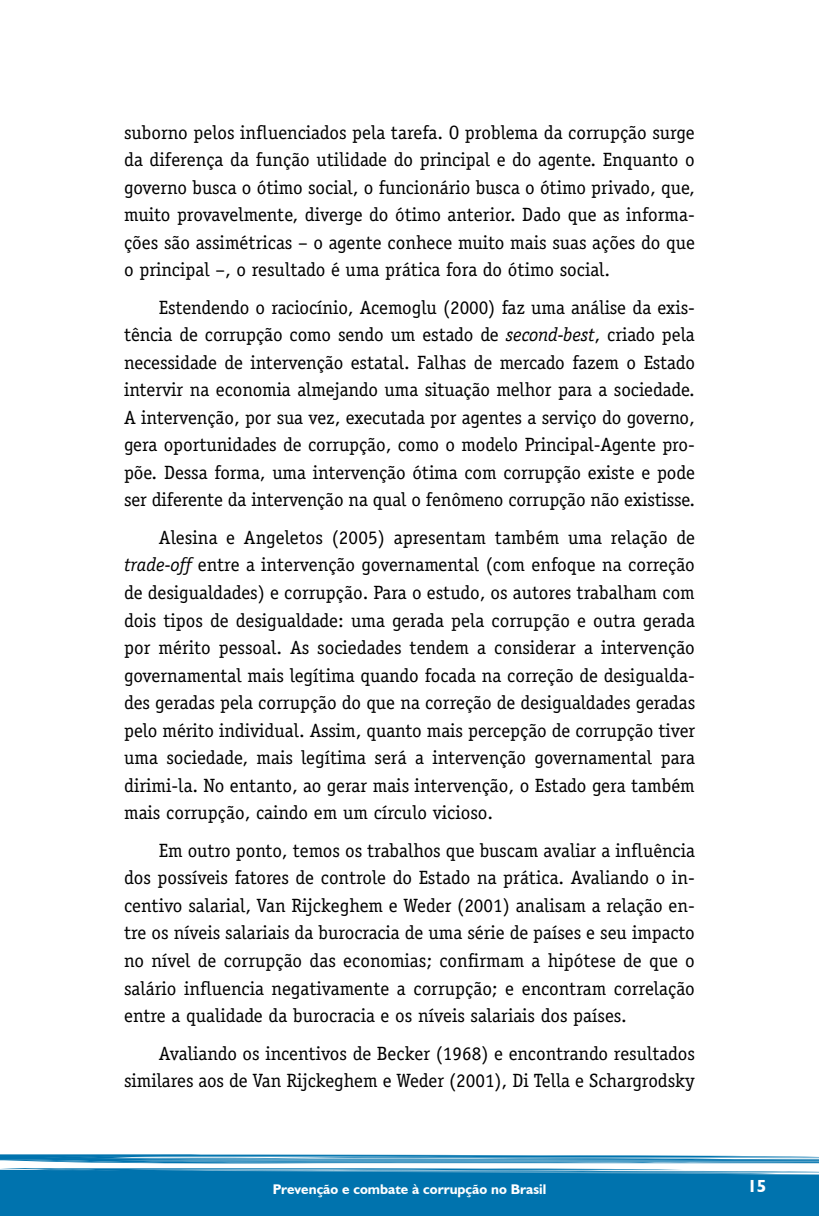
<style>
.page{position:relative;width:819px;height:1216px;background:#fff}
.page>*{position:absolute;margin:0;border:0;box-sizing:border-box;transform-origin:0 0}
.t1{font:19.25px/27.5px "Officina Serif";letter-spacing:-.005em;color:#000;text-align:justify}
.t2{font:700 17.5px "Humanist 521 BT";color:#fff}
.t3{font:700 14px "Humanist 521 BT";color:#fff}
.s1{font-style:italic}
</style>
<div class="page">
<svg style="left:0;top:1154px;width:819px;height:61px;background:#2989bb"></svg>
<p class="t1" style="left:124px;top:118px;width:572px">suborno pelos influenciados pela tarefa. O problema da corrupção surge da diferença da função utilidade do principal e do agente. Enquanto o governo busca o ótimo social, o funcionário busca o ótimo privado, que, muito provavelmente, diverge do ótimo anterior. Dado que as informa&shy;ções são assimétricas – o agente conhece muito mais suas ações do que o principal –, o resultado é uma prática fora do ótimo social.</p>
<p class="t1" style="left:124px;top:293px;width:572px;text-indent:35px">Estendendo o raciocínio, Acemoglu (2000) faz uma análise da exis&shy;tência de corrupção como sendo um estado de <span class="s1">second-best</span>, criado pela necessidade de intervenção estatal. Falhas de mercado fazem o Estado intervir na economia almejando uma situação melhor para a sociedade.<br>A intervenção, por sua vez, executada por agentes a serviço do governo, gera oportunidades de corrupção, como o modelo Principal-Agente pro&shy;põe. Dessa forma, uma intervenção ótima com corrupção existe e pode ser diferente da intervenção na qual o fenômeno corrupção não existisse.</p>
<p class="t1" style="left:124px;top:523px;width:572px;text-indent:35px">Alesina e Angeletos (2005) apresentam também uma relação de <span class="s1">trade-off</span> entre a intervenção governamental (com enfoque na correção de desigualdades) e corrupção. Para o estudo, os autores trabalham com dois tipos de desigualdade: uma gerada pela corrupção e outra gerada por mérito pessoal. As sociedades tendem a considerar a intervenção governamental mais legítima quando focada na correção de desigualda&shy;des geradas pela corrupção do que na correção de desigualdades geradas pelo mérito individual. Assim, quanto mais percepção de corrupção tiver uma sociedade, mais legítima será a intervenção governamental para dirimi-la. No entanto, ao gerar mais intervenção, o Estado gera também mais corrupção, caindo em um círculo vicioso.</p>
<p class="t1" style="left:124px;top:836px;width:572px;text-indent:35px">Em outro ponto, temos os trabalhos que buscam avaliar a influência dos possíveis fatores de controle do Estado na prática. Avaliando o in&shy;centivo salarial, Van Rijckeghem e Weder (2001) analisam a relação en&shy;tre os níveis salariais da burocracia de uma série de países e seu impacto no nível de corrupção das economias; confirmam a hipótese de que o salário influencia negativamente a corrupção; e encontram correlação entre a qualidade da burocracia e os níveis salariais dos países.</p>
<p class="t1" style="left:124px;top:1039px;width:572px;text-align:right">Avaliando os incentivos de Becker (1968) e encontrando resultados similares aos de Van Rijckeghem e Weder (2001), Di Tella e Schargrodsky</p>
<p class="t3" style="left:273px;top:1180px;width:275px">Prevenção e combate à corrupção no Brasil</p>
<p class="t2" style="left:747px;top:1174px;width:21px">15</p>
</div>
